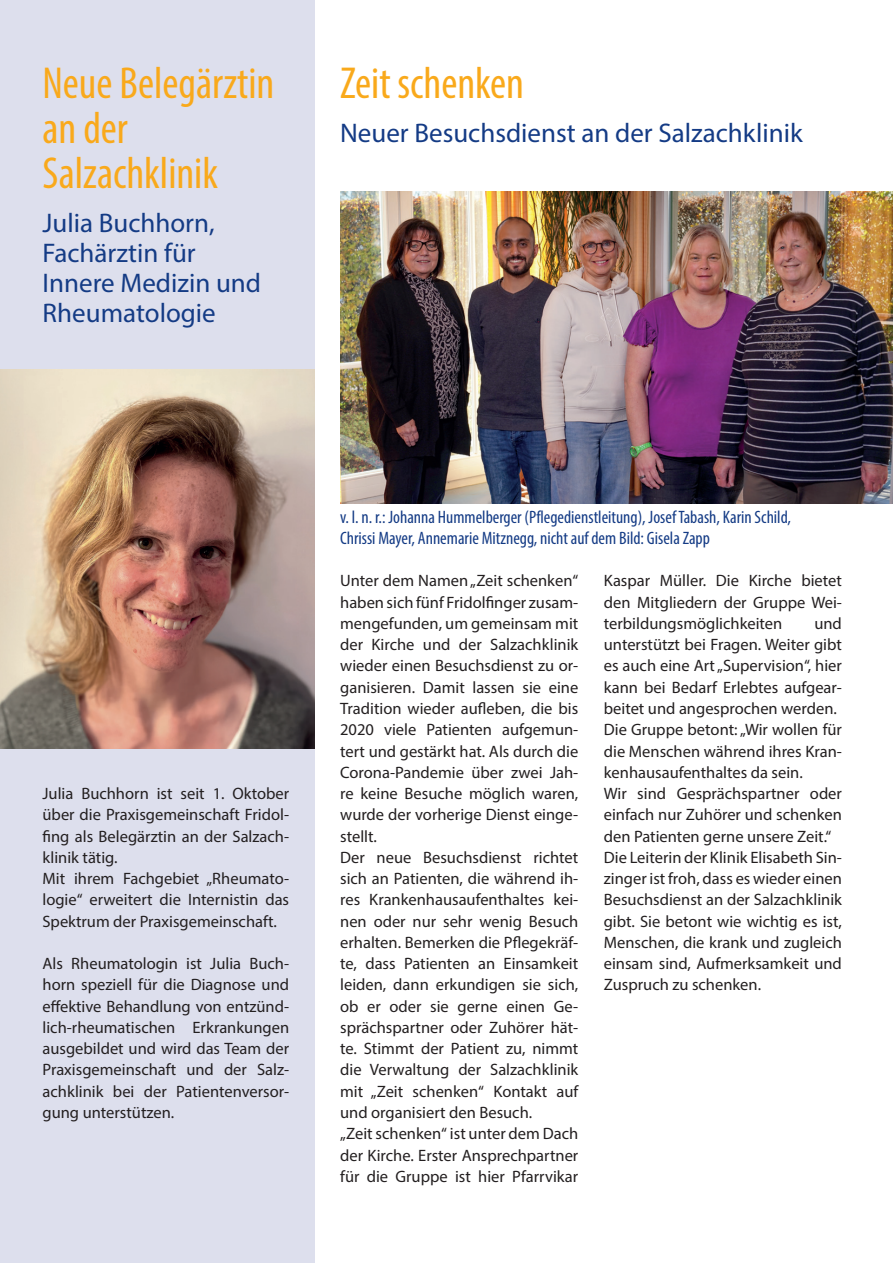
<style>
.page{position:relative;width:893px;height:1263px;background:#fff}
.page>*{position:absolute;margin:0;border:0;box-sizing:border-box;transform-origin:0 0}
.Überschrift{font:condensed 45px/45px "Myriad Pro";color:#f9a91b}
.Anleser_NEU{font:27px/30px "Myriad Pro";color:#143b85}
.Bildtext{font:condensed 18px/21.3px "Myriad Pro";color:#143b85}
.Fließtext{font:16.5px/21.3px "Myriad Pro";color:#231f20;text-align:justify}
</style>
<div class="page">
<img style="left:340px;top:191px;width:553px;height:312px">
<div style="left:0;top:0;width:315px;height:1263px;background:#dddfed"></div>
<img style="left:0;top:369px;width:315px;height:379px">
<p class="Überschrift" style="left:43px;top:60px;width:233px">Neue Belegärztin an der<br>Salzachklinik</p>
<p class="Anleser_NEU" style="left:43px;top:208px;width:220px">Julia Buchhorn,<br>Fachärztin für<br>Innere Medizin und<br>Rheumatologie</p>
<p class="Überschrift" style="left:340px;top:60px;width:185px">Zeit schenken</p>
<p class="Anleser_NEU" style="left:340px;top:118px;width:464px">Neuer Besuchsdienst an der Salzachklinik</p>
<p class="Fließtext" style="left:43px;top:783px;width:248px">Julia Buchhorn ist seit 1. Oktober über die Praxisgemeinschaft Fridol&shy;fing als Belegärztin an der Salzach&shy;klinik tätig.</p>
<p class="Fließtext" style="left:43px;top:868px;width:248px">Mit ihrem Fachgebiet „Rheumato&shy;logie“ erweitert die Internistin das Spektrum der Praxisgemeinschaft.</p>
<p class="Fließtext" style="left:43px;top:953px;width:248px">Als Rheumatologin ist Julia Buch&shy;horn speziell für die Diagnose und effektive Behandlung von entzünd&shy;lich-rheumatischen Erkrankungen ausgebildet und wird das Team der Praxisgemeinschaft und der Salz&shy;achklinik bei der Patientenversor&shy;gung unterstützen.</p>
<p class="Bildtext" style="left:340px;top:506px;width:452px">v. l. n. r.: Johanna Hummelberger (Pflegedienstleitung), Josef Tabash, Karin Schild,<br>Chrissi Mayer, Annemarie Mitznegg, nicht auf dem Bild: Gisela Zapp</p>
<p class="Fließtext" style="left:340px;top:570px;width:240px">Unter dem Namen „Zeit schenken“ haben sich fünf Fridolfinger zusam&shy;mengefunden, um gemeinsam mit der Kirche und der Salzachklinik wieder einen Besuchsdienst zu or&shy;ganisieren. Damit lassen sie eine Tradition wieder aufleben, die bis 2020 viele Patienten aufgemun&shy;tert und gestärkt hat. Als durch die Corona-Pandemie über zwei Jah&shy;re keine Besuche möglich waren, wurde der vorherige Dienst einge&shy;stellt.</p>
<p class="Fließtext" style="left:340px;top:846px;width:240px">Der neue Besuchsdienst richtet sich an Patienten, die während ih&shy;res Krankenhausaufenthaltes kei&shy;nen oder nur sehr wenig Besuch erhalten. Bemerken die Pflegekräf&shy;te, dass Patienten an Einsamkeit leiden, dann erkundigen sie sich, ob er oder sie gerne einen Ge&shy;sprächspartner oder Zuhörer hät&shy;te. Stimmt der Patient zu, nimmt die Verwaltung der Salzachklinik mit „Zeit schenken“ Kontakt auf und organisiert den Besuch.</p>
<p class="Fließtext" style="left:340px;top:1123px;width:240px">„Zeit schenken“ ist unter dem Dach der Kirche. Erster Ansprechpartner für die Gruppe ist hier Pfarrvikar</p>
<p class="Fließtext" style="left:604px;top:570px;width:240px">Kaspar Müller. Die Kirche bietet den Mitgliedern der Gruppe Wei&shy;terbildungsmöglichkeiten</p>
<p class="Fließtext" style="left:604px;top:612px;width:240px;text-indent:211px">und unterstützt bei Fragen. Weiter gibt es auch eine Art „Supervision“, hier kann bei Bedarf Erlebtes aufgear&shy;beitet und angesprochen werden.</p>
<p class="Fließtext" style="left:604px;top:719px;width:240px">Die Gruppe betont: „Wir wollen für die Menschen während ihres Kran&shy;kenhausaufenthaltes da sein.</p>
<p class="Fließtext" style="left:604px;top:783px;width:240px">Wir sind Gesprächspartner oder einfach nur Zuhörer und schenken den Patienten gerne unsere Zeit.“</p>
<p class="Fließtext" style="left:604px;top:846px;width:240px">Die Leiterin der Klinik Elisabeth Sin&shy;zinger ist froh, dass es wieder einen Besuchsdienst an der Salzachklinik gibt. Sie betont wie wichtig es ist, Menschen, die krank und zugleich einsam sind, Aufmerksamkeit und Zuspruch zu schenken.</p>
</div>
